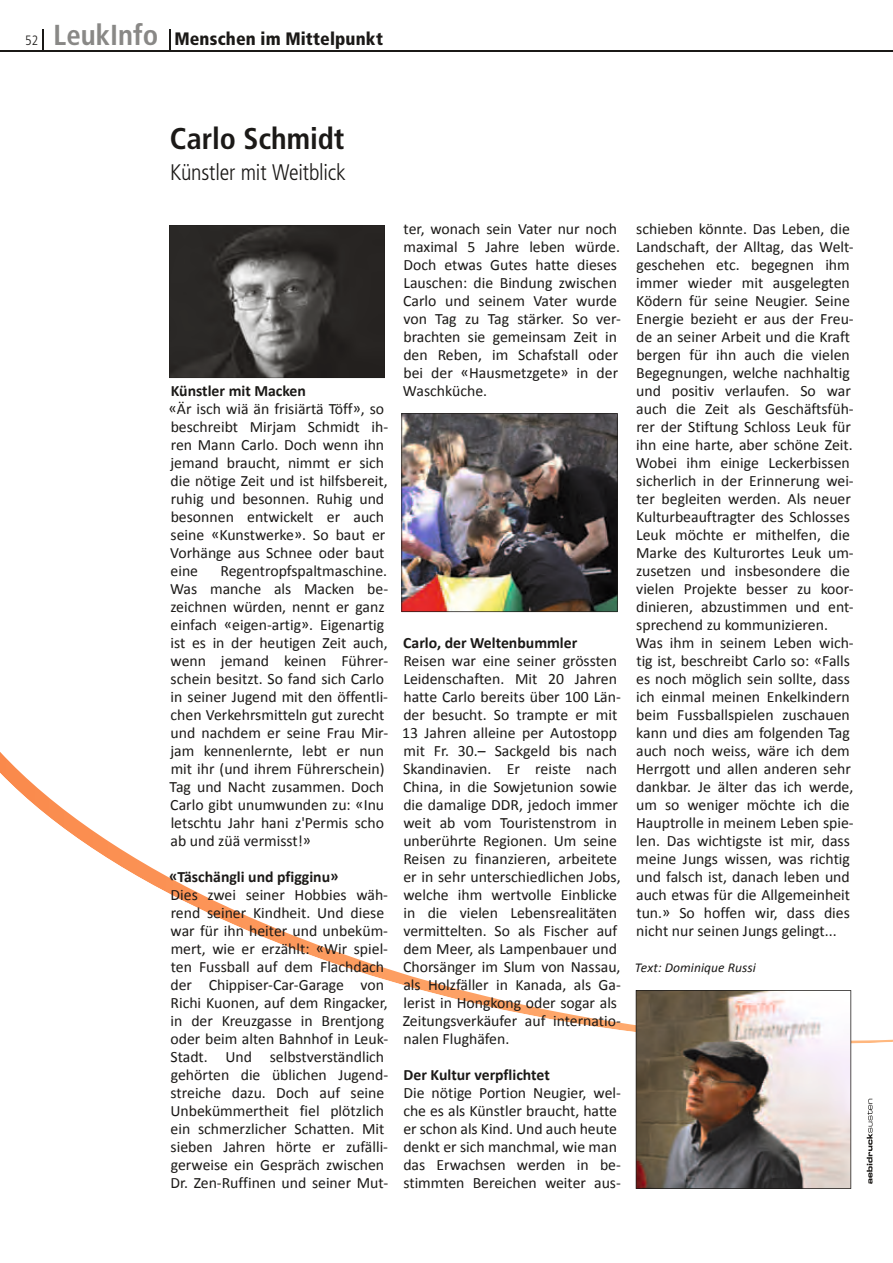
<style>
.page{position:relative;width:893px;height:1263px;background:#fff}
.page>*{position:absolute;margin:0;border:0;box-sizing:border-box;transform-origin:0 0}
.t1{font:700 condensed 30px "Frutiger";color:#1b1917}
.t2{font:300 condensed 22.5px "Frutiger";letter-spacing:-.01em;color:#1b1917}
.t3{font:900 condensed 18px "Frutiger";letter-spacing:.01em;color:#1b1917}
.t4{font:15.75px/18px "Calibri";color:#1b1917}
.t5{font:700 15.75px "Calibri";color:#1b1917}
.t6{font:italic 13.5px "Calibri";letter-spacing:.005em;color:#1b1917}
.s1{font-weight:300;font-size:13.5px}
.s2{font-weight:700;font-size:28.8px;color:#898886}
</style>
<div class="page">
<hr style="left:0;top:50px;width:893px;height:2px;background:#1b1917">
<svg style="left:42px;top:30px;width:1px;height:20px"></svg>
<hr style="left:169px;top:30px;width:2px;height:21px;background:#1b1917">
<img style="left:401px;top:413px;width:217px;height:199px">
<svg style="left:0;top:773px;width:893px;height:416px"></svg>
<svg style="left:169px;top:225px;width:216px;height:153px"></svg>
<img style="left:636px;top:990px;width:215px;height:199px">
<svg style="left:867px;top:1099px;width:5px;height:85px"></svg>
<p class="t3" style="left:25px;top:27px;width:359px"><span class="s1">52</span> <span class="s2">LeukInfo</span> Menschen im Mittelpunkt</p>
<h1 class="t1" style="left:170px;top:120px;width:176px">Carlo Schmidt</h1>
<h2 class="t2" style="left:170px;top:159px;width:177px">Künstler mit Weitblick</h2>
<p class="t5" style="left:171px;top:381px;width:137px">Künstler mit Macken</p>
<p class="t4" style="left:169px;top:400px;width:221px">«Är isch wiä än frisiärtä Töff», so beschreibt Mirjam Schmidt ih&shy;ren Mann Carlo. Doch wenn ihn jemand braucht, nimmt er sich die nötige Zeit und ist hilfsbereit, ruhig und besonnen. Ruhig und besonnen entwickelt er auch seine «Kunstwerke». So baut er<br>Vorhänge aus Schnee oder baut eine</p>
<p class="t4" style="left:170px;top:562px;width:220px;text-indent:51px">Regentropfspaltmaschine.<br>Was manche als Macken be&shy;zeichnen würden, nennt er ganz einfach «eigen-artig». Eigenartig ist es in der heutigen Zeit auch, wenn jemand keinen Führer&shy;schein besitzt. So fand sich Carlo in seiner Jugend mit den öffentli&shy;chen Verkehrsmitteln gut zurecht und nachdem er seine Frau Mir&shy;jam kennenlernte, lebt er nun mit ihr (und ihrem Führerschein)<br>Tag und Nacht zusammen. Doch<br>Carlo gibt unumwunden zu: «Inu letschtu Jahr hani z'Permis scho ab und züä vermisst!»</p>
<p class="t5" style="left:169px;top:867px;width:171px">«Täschängli und pfigginu»</p>
<p class="t4" style="left:170px;top:886px;width:219px">Dies zwei seiner Hobbies wäh&shy;rend seiner Kindheit. Und diese war für ihn heiter und unbeküm&shy;mert, wie er erzählt: «Wir spiel&shy;ten Fussball auf dem Flachdach der Chippiser-Car-Garage von<br>Richi Kuonen, auf dem Ringacker, in der Kreuzgasse in Brentjong oder beim alten Bahnhof in Leuk-<br>Stadt. Und selbstverständlich gehörten die üblichen Jugend&shy;streiche dazu. Doch auf seine<br>Unbekümmertheit fiel plötzlich ein schmerzlicher Schatten. Mit sieben Jahren hörte er zufälli&shy;gerweise ein Gespräch zwischen<br>Dr. Zen-Ruffinen und seiner Mut-</p>
<p class="t4" style="left:403px;top:220px;width:219px">ter, wonach sein Vater nur noch maximal 5 Jahre leben würde.<br>Doch etwas Gutes hatte dieses<br>Lauschen: die Bindung zwischen<br>Carlo und seinem Vater wurde von Tag zu Tag stärker. So ver&shy;brachten sie gemeinsam Zeit in den Reben, im Schafstall oder bei der «Hausmetzgete» in der<br>Waschküche.</p>
<p class="t5" style="left:403px;top:633px;width:176px">Carlo, der Weltenbummler</p>
<p class="t4" style="left:402px;top:652px;width:220px">Reisen war eine seiner grössten<br>Leidenschaften. Mit 20 Jahren hatte Carlo bereits über 100 Län&shy;der besucht. So trampte er mit<br>13 Jahren alleine per Autostopp mit Fr. 30.– Sackgeld bis nach<br>Skandinavien. Er reiste nach<br>China, in die Sowjetunion sowie die damalige DDR, jedoch immer weit ab vom Touristenstrom in unberührte Regionen. Um seine<br>Reisen zu finanzieren, arbeitete er in sehr unterschiedlichen Jobs, welche ihm wertvolle Einblicke in die vielen Lebensrealitäten vermittelten. So als Fischer auf dem Meer, als Lampenbauer und<br>Chorsänger im Slum von Nassau, als Holzfäller in Kanada, als Ga&shy;lerist in Hongkong oder sogar als<br>Zeitungsverkäufer auf internatio&shy;nalen Flughäfen.</p>
<p class="t5" style="left:404px;top:1065px;width:148px">Der Kultur verpflichtet</p>
<p class="t4" style="left:403px;top:1084px;width:219px">Die nötige Portion Neugier, wel&shy;che es als Künstler braucht, hatte er schon als Kind. Und auch heute denkt er sich manchmal, wie man das Erwachsen werden in be&shy;stimmten Bereichen weiter aus-</p>
<p class="t4" style="left:636px;top:220px;width:219px">schieben könnte. Das Leben, die<br>Landschaft, der Alltag, das Welt&shy;geschehen etc. begegnen ihm immer wieder mit ausgelegten<br>Ködern für seine Neugier. Seine<br>Energie bezieht er aus der Freu&shy;de an seiner Arbeit und die Kraft bergen für ihn auch die vielen<br>Begegnungen, welche nachhaltig und positiv verlaufen. So war auch die Zeit als Geschäftsfüh&shy;rer der Stiftung Schloss Leuk für ihn eine harte, aber schöne Zeit.<br>Wobei ihm einige Leckerbissen sicherlich in der Erinnerung wei&shy;ter begleiten werden. Als neuer<br>Kulturbeauftragter des Schlosses<br>Leuk möchte er mithelfen, die<br>Marke des Kulturortes Leuk um&shy;zusetzen und insbesondere die vielen Projekte besser zu koor&shy;dinieren, abzustimmen und ent&shy;sprechend zu kommunizieren.<br>Was ihm in seinem Leben wich&shy;tig ist, beschreibt Carlo so: «Falls es noch möglich sein sollte, dass ich einmal meinen Enkelkindern beim Fussballspielen zuschauen kann und dies am folgenden Tag auch noch weiss, wäre ich dem<br>Herrgott und allen anderen sehr dankbar. Je älter das ich werde, um so weniger möchte ich die<br>Hauptrolle in meinem Leben spie&shy;len. Das wichtigste ist mir, dass meine Jungs wissen, was richtig und falsch ist, danach leben und auch etwas für die Allgemeinheit tun.» So hoffen wir, dass dies nicht nur seinen Jungs gelingt...</p>
<p class="t6" style="left:635px;top:958px;width:122px">Text: Dominique Russi</p>
</div>
